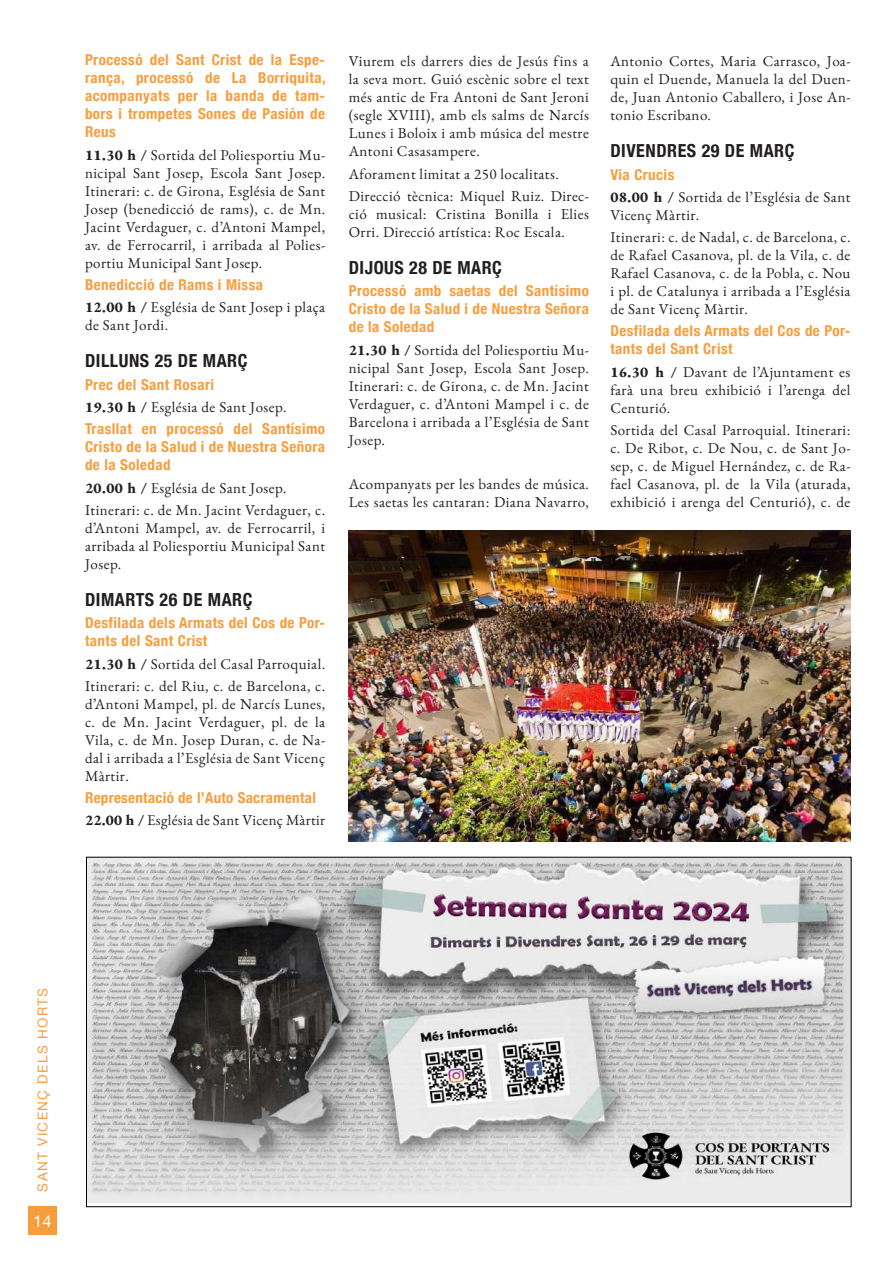
<style>
.page{position:relative;width:893px;height:1263px;background:#fff}
.page>*{position:absolute;margin:0;border:0;box-sizing:border-box;transform-origin:0 0}
.t1{font:700 condensed 18px "Helvetica Neue";letter-spacing:.03em;color:#231f20}
.t2{font:16.5px "Helvetica Neue";color:#fff}
.t3{font:15px/18px "EB Garamond";letter-spacing:.03em;color:#231f20;text-align:justify}
.t4{font:700 condensed 15px/18px "Helvetica Neue";letter-spacing:.03em;color:#f89d3d;text-align:justify}
.t5{font:13.5px "Helvetica Neue";letter-spacing:.1em;color:#f89d3d}
.s1{font-weight:800}
</style>
<div class="page">
<div style="left:28px;top:1206px;width:29px;height:28px;background:#f89d3d"></div>
<img style="left:88px;top:859px;width:761px;height:343px">
<img style="left:349px;top:530px;width:501px;height:311px">
<p class="t4" style="left:85px;top:50px;width:242px">Processó del Sant Crist de la Espe&shy;rança, processó de La Borriquita, acompanyats per la banda de tam&shy;bors i trompetes Sones de Pasión de Reus</p>
<p class="t3" style="left:85px;top:146px;width:242px"><span class="s1">11.30 h /</span> Sortida del Poliesportiu Mu&shy;nicipal Sant Josep, Escola Sant Josep.<br>Itinerari: c. de Girona, Església de Sant Josep (benedicció de rams), c. de Mn.<br>Jacint Verdaguer, c. d’Antoni Mampel, av. de Ferrocarril, i arribada al Polies&shy;portiu Municipal Sant Josep.</p>
<p class="t4" style="left:85px;top:275px;width:180px">Benedicció de Rams i Missa</p>
<p class="t3" style="left:85px;top:298px;width:242px"><span class="s1">12.00 h /</span> Església de Sant Josep i plaça de Sant Jordi.</p>
<p class="t1" style="left:85px;top:346px;width:164px">DILLUNS 25 DE MARÇ</p>
<p class="t4" style="left:85px;top:374px;width:131px">Prec del Sant Rosari</p>
<p class="t3" style="left:85px;top:398px;width:203px"><span class="s1">19.30 h /</span> Església de Sant Josep.</p>
<p class="t4" style="left:85px;top:419px;width:242px">Trasllat en processó del Santísimo Cristo de la Salud i de Nuestra Señora de la Soledad</p>
<p class="t3" style="left:85px;top:476px;width:242px;line-height:22.2px"><span class="s1">20.00 h /</span> Església de Sant Josep.<br>Itinerari: c. de Mn. Jacint Verdaguer, c.</p>
<p class="t3" style="left:85px;top:519px;width:242px">d’Antoni Mampel, av. de Ferrocarril, i arribada al Poliesportiu Municipal Sant Josep.</p>
<p class="t1" style="left:85px;top:585px;width:169px">DIMARTS 26 DE MARÇ</p>
<p class="t4" style="left:85px;top:613px;width:242px">Desfilada dels Armats del Cos de Por&shy;tants del Sant Crist</p>
<p class="t3" style="left:85px;top:652px;width:242px;line-height:22.2px"><span class="s1">21.30 h /</span> Sortida del Casal Parroquial.<br>Itinerari: c. del Riu, c. de Barcelona, c.</p>
<p class="t3" style="left:85px;top:695px;width:242px">d’Antoni Mampel, pl. de Narcís Lunes, c. de Mn. Jacint Verdaguer, pl. de la Vila, c. de Mn. Josep Duran, c. de Na&shy;dal i arribada a l’Església de Sant Vicenç Màrtir.</p>
<p class="t4" style="left:85px;top:788px;width:232px">Representació de l’Auto Sacramental</p>
<p class="t3" style="left:85px;top:811px;width:242px"><span class="s1">22.00 h /</span> Església de Sant Vicenç Màrtir</p>
<p class="t3" style="left:349px;top:52px;width:242px">Viurem els darrers dies de Jesús fins a la seva mort. Guió escènic sobre el text més antic de Fra Antoni de Sant Jeroni (segle XVIII), amb els salms de Narcís Lunes i Boloix i amb música del mestre Antoni Casasampere.</p>
<p class="t3" style="left:349px;top:163px;width:242px;line-height:22.2px">Aforament limitat a 250 localitats.<br>Direcció tècnica: Miquel Ruiz. Direc-</p>
<p class="t3" style="left:349px;top:205px;width:242px">ció musical: Cristina Bonilla i Elies<br>Orri. Direcció artística: Roc Escala.</p>
<p class="t1" style="left:349px;top:253px;width:155px">DIJOUS 28 DE MARÇ</p>
<p class="t4" style="left:349px;top:281px;width:242px">Processó amb saetas del Santísimo Cristo de la Salud i de Nuestra Señora de la Soledad</p>
<p class="t3" style="left:349px;top:341px;width:242px"><span class="s1">21.30 h /</span> Sortida del Poliesportiu Mu&shy;nicipal Sant Josep, Escola Sant Josep.<br>Itinerari: c. de Girona, c. de Mn. Jacint Verdaguer, c. d’Antoni Mampel i c. de Barcelona i arribada a l’Església de Sant Josep.</p>
<p class="t3" style="left:349px;top:475px;width:242px">Acompanyats per les bandes de música.<br>Les saetas les cantaran: Diana Navarro,</p>
<p class="t3" style="left:610px;top:52px;width:242px">Antonio Cortes, Maria Carrasco, Joa&shy;quin el Duende, Manuela la del Duen&shy;de, Juan Antonio Caballero, i Jose An&shy;tonio Escribano.</p>
<p class="t1" style="left:610px;top:136px;width:186px">DIVENDRES 29 DE MARÇ</p>
<p class="t4" style="left:610px;top:164px;width:66px">Via Crucis</p>
<p class="t3" style="left:610px;top:188px;width:242px"><span class="s1">08.00 h /</span> Sortida de l’Església de Sant<br>Vicenç Màrtir.</p>
<p class="t3" style="left:610px;top:228px;width:242px">Itinerari: c. de Nadal, c. de Barcelona, c. de Rafael Casanova, pl. de la Vila, c. de Rafael Casanova, c. de la Pobla, c. Nou i pl. de Catalunya i arribada a l’Església de Sant Vicenç Màrtir.</p>
<p class="t4" style="left:610px;top:321px;width:242px">Desfilada dels Armats del Cos de Por&shy;tants del Sant Crist</p>
<p class="t3" style="left:610px;top:363px;width:242px"><span class="s1">16.30 h /</span> Davant de l’Ajuntament es farà una breu exhibició i l’arenga del Centurió.</p>
<p class="t3" style="left:610px;top:421px;width:242px">Sortida del Casal Parroquial. Itinerari: c. De Ribot, c. De Nou, c. de Sant Jo&shy;sep, c. de Miguel Hernández, c. de Ra&shy;fael Casanova, pl. de la Vila (aturada, exhibició i arenga del Centurió), c. de</p>
<p class="t5" style="left:33px;top:1191px;width:205px;rotate:-90deg">SANT VICENÇ DELS HORTS</p>
<p class="t2" style="left:33px;top:1209px;width:20px">14</p>
</div>
